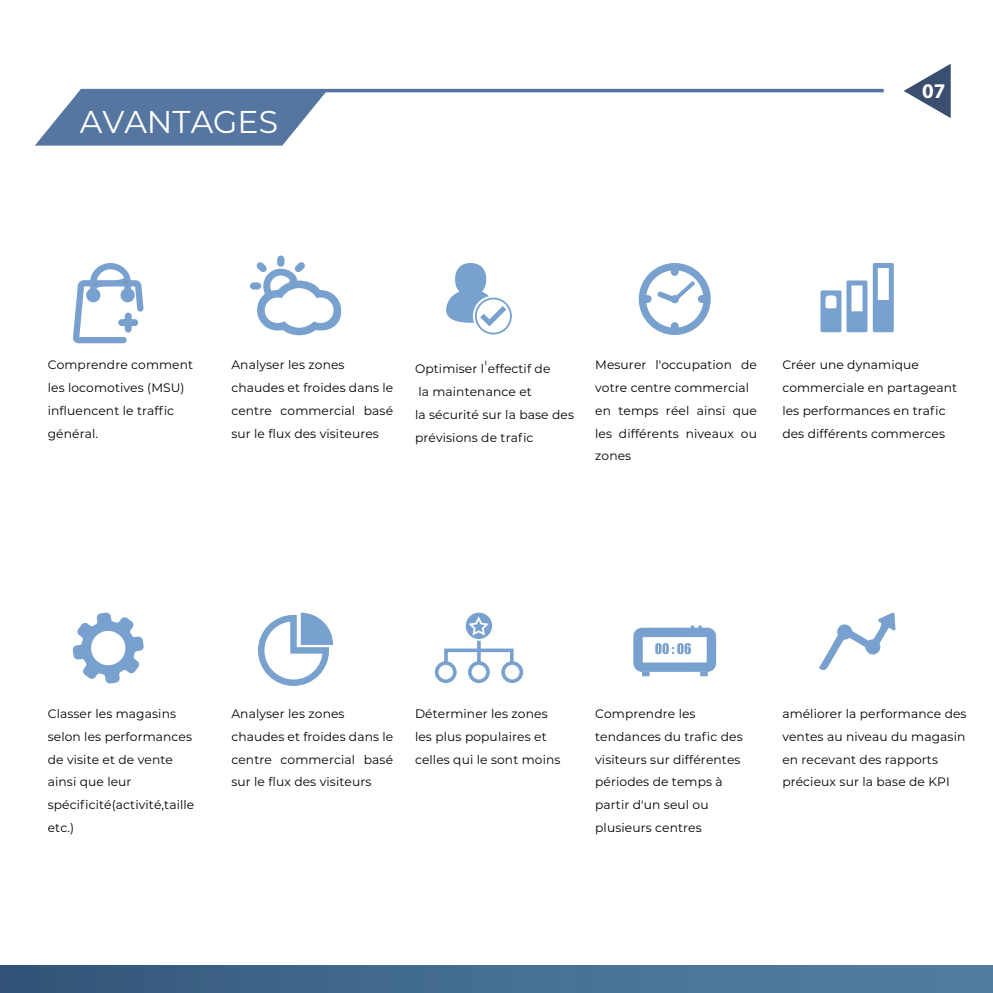
<style>
.page{position:relative;width:993px;height:993px;background:#fff}
.page>*{position:absolute;margin:0;border:0;box-sizing:border-box;transform-origin:0 0}
.t1{font:31.5px "Montserrat";color:#fff}
.t2{font:700 21px "Myriad Pro";color:#fff}
.t3{font:12.25px/22.8px "Montserrat";letter-spacing:.01em;color:#000}
.s1{font-size:17.5px;color:#3a4f70}
</style>
<div class="page">
<svg style="left:250px;top:255px;width:91px;height:80px"></svg>
<div style="left:475px;top:297px;width:36px;height:37px;border:2px solid #78a1cf;border-radius:50%"></div>
<svg style="left:446px;top:263px;width:60px;height:63px"></svg>
<svg style="left:638px;top:263px;width:72px;height:72px"></svg>
<svg style="left:820px;top:263px;width:73px;height:69px"></svg>
<svg style="left:258px;top:612px;width:75px;height:74px"></svg>
<svg style="left:465px;top:612px;width:27px;height:26px"></svg>
<div style="left:468px;top:661px;width:21px;height:21px;border:4px solid #78a1cf;border-radius:50%"></div>
<div style="left:444px;top:648px;width:69px;height:15px;border:4px solid #78a1cf"></div>
<div style="left:501px;top:661px;width:22px;height:21px;border:4px solid #78a1cf;border-radius:50%"></div>
<div style="left:434px;top:661px;width:22px;height:21px;border:4px solid #78a1cf;border-radius:50%"></div>
<svg style="left:468px;top:616px;width:20px;height:46px"></svg>
<svg style="left:633px;top:625px;width:83px;height:51px"></svg>
<svg style="left:819px;top:612px;width:76px;height:59px"></svg>
<svg style="left:73px;top:263px;width:71px;height:81px"></svg>
<svg style="left:73px;top:612px;width:71px;height:71px"></svg>
<svg style="left:0;top:965px;width:1px;height:27px"></svg>
<div style="left:1px;top:965px;width:991px;height:27px;background:linear-gradient(to right,#34577b,#5282a5)"></div>
<svg style="left:35px;top:89px;width:293px;height:57px"></svg>
<hr style="left:81px;top:89px;width:802px;height:3px;background:#5576a1">
<svg style="left:903px;top:64px;width:47px;height:54px"></svg>
<h1 class="t1" style="left:80px;top:100px;width:200px">AVANTAGES</h1>
<h2 class="t2" style="left:921px;top:77px;width:25px">07</h2>
<p class="t3" style="left:48px;top:353px;width:147px">Comprendre comment les locomotives (MSU) influencent le traffic général.</p>
<p class="t3" style="left:231px;top:353px;width:163px">Analyser les zones chaudes et froides dans le centre commercial basé sur le flux des visiteures</p>
<p class="t3" style="left:415px;top:357px;width:160px">Optimiser l<span class="s1">'</span>effectif de<br>la maintenance et<br>la sécurité sur la base des prévisions de trafic</p>
<p class="t3" style="left:595px;top:353px;width:163px">Mesurer l'occupation de votre centre commercial en temps réel ainsi que les différents niveaux ou zones</p>
<p class="t3" style="left:782px;top:353px;width:176px">Créer une dynamique commerciale en partageant les performances en trafic des différents commerces</p>
<p class="t3" style="left:48px;top:701px;width:148px">Classer les magasins selon les performances de visite et de vente ainsi que leur spécificité(activité,taille etc.)</p>
<p class="t3" style="left:231px;top:701px;width:163px">Analyser les zones chaudes et froides dans le centre commercial basé sur le flux des visiteurs</p>
<p class="t3" style="left:415px;top:701px;width:147px">Déterminer les zones les plus populaires et celles qui le sont moins</p>
<p class="t3" style="left:595px;top:701px;width:149px">Comprendre les tendances du trafic des visiteurs sur différentes périodes de temps à partir d'un seul ou plusieurs centres</p>
<p class="t3" style="left:782px;top:701px;width:186px">améliorer la performance des ventes au niveau du magasin en recevant des rapports précieux sur la base de KPI</p>
</div>
